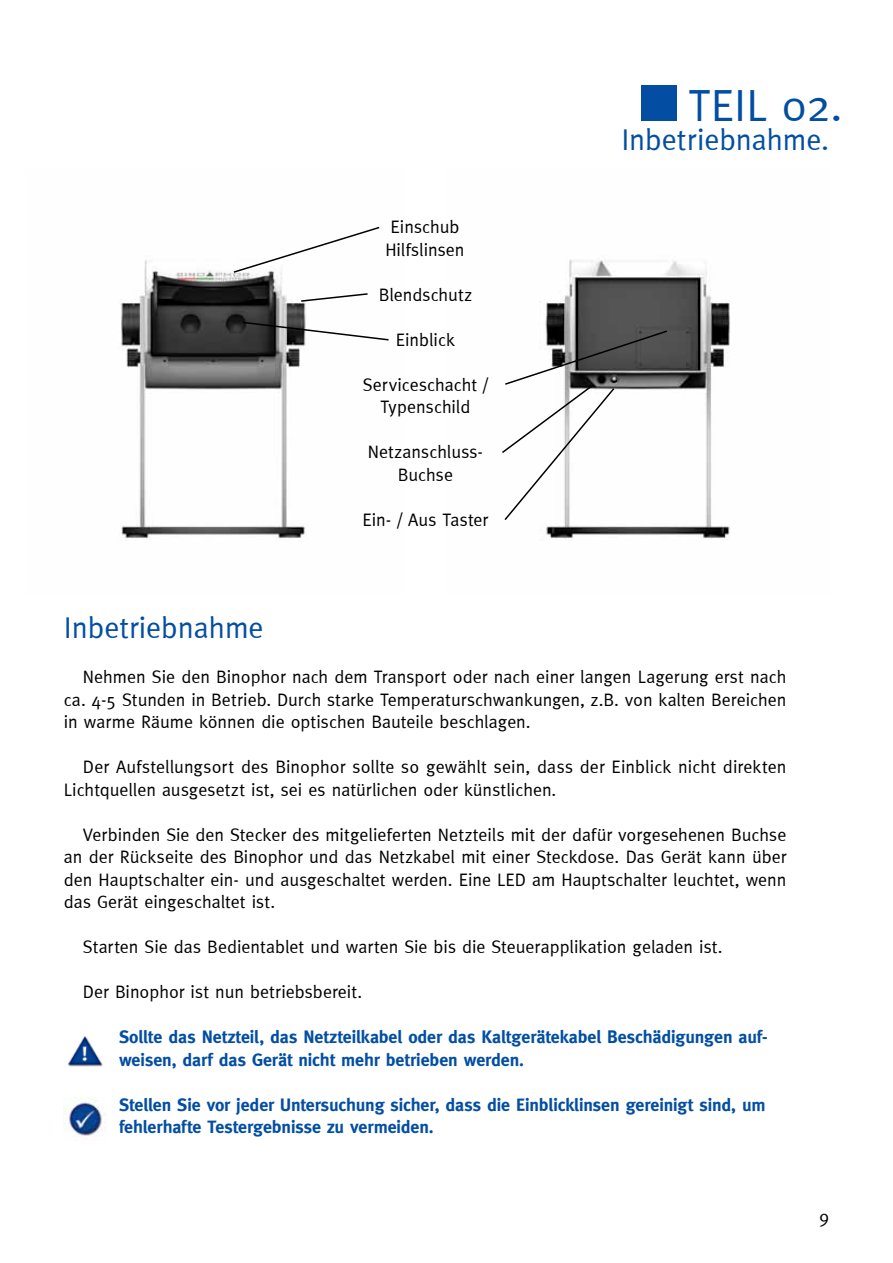
<style>
.page{position:relative;width:893px;height:1263px;background:#fff}
.page>*{position:absolute;margin:0;border:0;box-sizing:border-box;transform-origin:0 0}
.t1{font:45px "Meta";color:#034ea2}
.t2{font:30px "Meta";color:#034ea2}
.t3{font:18px/22.5px "Meta";letter-spacing:.005em;color:#000;text-align:center}
.t4{font:700 18px/22.5px "Meta";letter-spacing:-.005em;color:#034ea2}
</style>
<div class="page">
<img style="left:539px;top:259px;width:191px;height:282px">
<img style="left:120px;top:260px;width:186px;height:279px">
<div style="left:641px;top:85px;width:36px;height:36px;background:#034ea2"></div>
<svg style="left:232px;top:226px;width:148px;height:48px"></svg>
<svg style="left:300px;top:292px;width:68px;height:11px"></svg>
<svg style="left:241px;top:321px;width:148px;height:20px"></svg>
<svg style="left:502px;top:329px;width:167px;height:193px"></svg>
<img style="left:68px;top:1036px;width:35px;height:31px">
<img style="left:64px;top:1097px;width:42px;height:39px">
<p class="t3" style="left:385px;top:215px;width:81px;text-align:left">Einschub<br>Hilfslinsen</p>
<p class="t3" style="left:379px;top:283px;width:95px">Blendschutz</p>
<p class="t3" style="left:396px;top:328px;width:61px">Einblick</p>
<p class="t3" style="left:363px;top:373px;width:127px">Serviceschacht /<br>Typenschild</p>
<p class="t3" style="left:368px;top:440px;width:117px">Netzanschluss-<br>Buchse</p>
<p class="t3" style="left:362px;top:508px;width:127px">Ein- / Aus Taster</p>
<h1 class="t1" style="left:688px;top:79px;width:155px">TEIL 02.</h1>
<h2 class="t2" style="left:622px;top:122px;width:209px">Inbetriebnahme.</h2>
<h2 class="t2" style="left:64px;top:610px;width:201px">Inbetriebnahme</h2>
<p class="t3" style="left:64px;top:665px;width:724px;text-align:justify;text-indent:19px">Nehmen Sie den Binophor nach dem Transport oder nach einer langen Lagerung erst nach ca. 4-5 Stunden in Betrieb. Durch starke Temperaturschwankungen, z.B. von kalten Bereichen in warme Räume können die optischen Bauteile beschlagen.</p>
<p class="t3" style="left:64px;top:755px;width:724px;text-align:left;text-indent:19px">Der Aufstellungsort des Binophor sollte so gewählt sein, dass der Einblick nicht direkten<br>Lichtquellen ausgesetzt ist, sei es natürlichen oder künstlichen.</p>
<p class="t3" style="left:64px;top:823px;width:724px;text-align:justify;text-indent:19px">Verbinden Sie den Stecker des mitgelieferten Netzteils mit der dafür vorgesehenen Buchse an der Rückseite des Binophor und das Netzkabel mit einer Steckdose. Das Gerät kann über den Hauptschalter ein- und ausgeschaltet werden. Eine LED am Hauptschalter leuchtet, wenn das Gerät eingeschaltet ist.</p>
<p class="t3" style="left:83px;top:935px;width:641px">Starten Sie das Bedientablet und warten Sie bis die Steuerapplikation geladen ist.</p>
<p class="t3" style="left:83px;top:980px;width:281px">Der Binophor ist nun betriebsbereit.</p>
<p class="t4" style="left:119px;top:1025px;width:650px">Sollte das Netzteil, das Netzteilkabel oder das Kaltgerätekabel Beschädigungen auf&shy;weisen, darf das Gerät nicht mehr betrieben werden.</p>
<p class="t4" style="left:119px;top:1093px;width:648px">Stellen Sie vor jeder Untersuchung sicher, dass die Einblicklinsen gereinigt sind, um fehlerhafte Testergebnisse zu vermeiden.</p>
<p class="t3" style="left:820px;top:1205px;width:11px">9</p>
</div>
